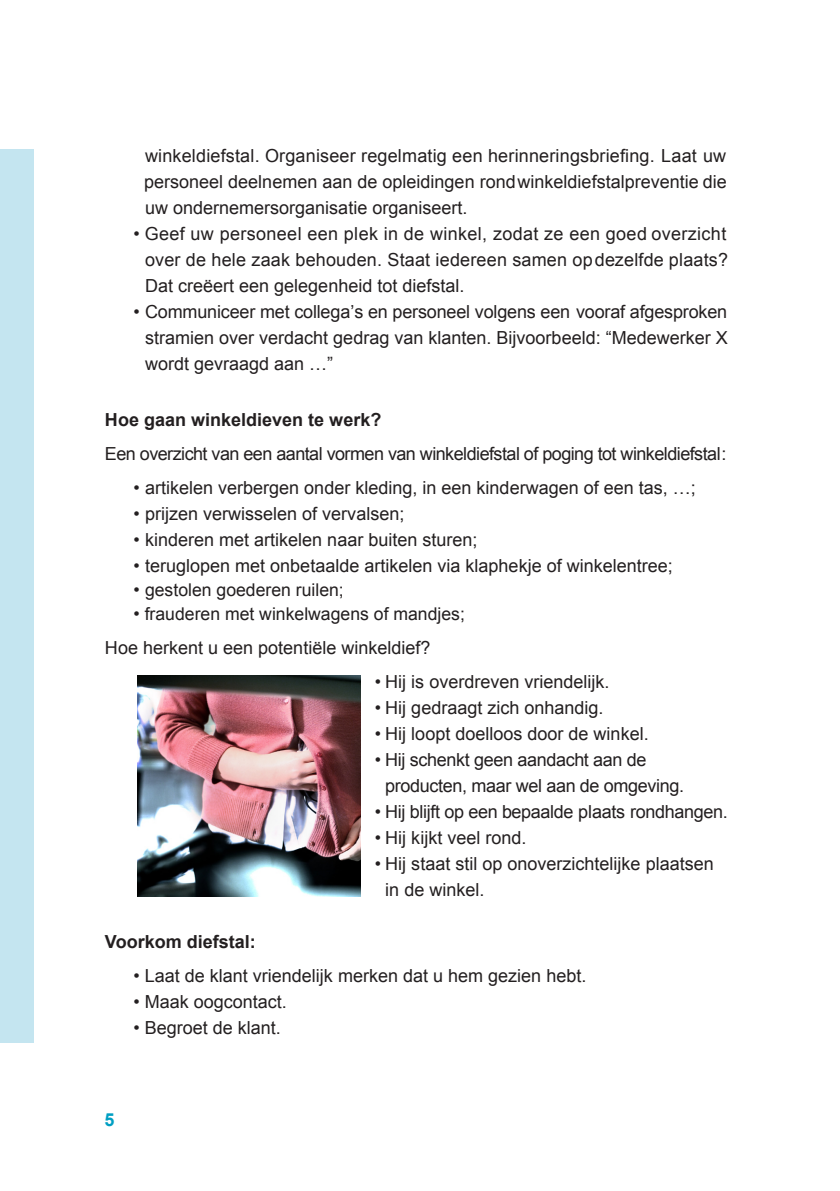
<style>
.page{position:relative;width:840px;height:1191px;background:#fff}
.page>*{position:absolute;margin:0;border:0;box-sizing:border-box;transform-origin:0 0}
.t1{font:18px/26px "Arial";color:#231f20;text-align:justify}
.t2{font:18px/26px "Arial";letter-spacing:-.02em;color:#231f20}
.t3{font:18px "Arial";letter-spacing:-.03em;color:#231f20}
.t4{font:700 18px "Arial";color:#231f20}
.t5{font:700 18px "Arial";color:#009fc3}
.t6{font:17.6px "Arial";color:#231f20}
.s1{font-size:18px}
</style>
<div class="page">
<img style="left:137px;top:675px;width:223px;height:221px">
<div style="left:0;top:149px;width:33px;height:893px;background:#c4e5f0"></div>
<p class="t1" style="left:144px;top:143px;width:584px">winkeldiefstal. Organiseer regelmatig een herinneringsbriefing. Laat uw personeel deelnemen aan de opleidingen rond winkeldiefstalpreventie die uw ondernemersorganisatie organiseert.</p>
<p class="t1" style="left:145px;top:221px;width:584px;text-indent:-12px">• Geef uw personeel een plek in de winkel, zodat ze een goed overzicht over de hele zaak behouden. Staat iedereen samen op dezelfde plaats?<br>Dat creëert een gelegenheid tot diefstal.</p>
<p class="t1" style="left:145px;top:299px;width:584px;text-indent:-12px">• Communiceer met collega’s en personeel volgens een vooraf afgesproken stramien over verdacht gedrag van klanten. Bijvoorbeeld: “Medewerker X wordt gevraagd aan …”</p>
<p class="t4" style="left:105px;top:408px;width:278px">Hoe gaan winkeldieven te werk?</p>
<p class="t3" style="left:105px;top:442px;width:622px">Een overzicht van een aantal vormen van winkeldiefstal of poging tot winkeldiefstal:</p>
<p class="t1" style="left:133px;top:475px;width:563px">• artikelen verbergen onder kleding, in een kinderwagen of een tas, …;</p>
<p class="t1" style="left:133px;top:501px;width:272px">• prijzen verwisselen of vervalsen;</p>
<p class="t1" style="left:133px;top:527px;width:345px">• kinderen met artikelen naar buiten sturen;</p>
<p class="t1" style="left:133px;top:553px;width:540px">• teruglopen met onbetaalde artikelen via klaphekje of winkelentree;</p>
<p class="t6" style="left:133px;top:578px;width:212px"><span class="s1">•</span> gestolen goederen ruilen;</p>
<p class="t6" style="left:133px;top:602px;width:333px"><span class="s1">•</span> frauderen met winkelwagens of mandjes;</p>
<p class="t1" style="left:105px;top:635px;width:327px">Hoe herkent u een potentiële winkeldief?</p>
<p class="t1" style="left:375px;top:669px;width:236px">• Hij is overdreven vriendelijk.</p>
<p class="t1" style="left:375px;top:695px;width:230px">• Hij gedraagt zich onhandig.</p>
<p class="t1" style="left:375px;top:721px;width:275px">• Hij loopt doelloos door de winkel.</p>
<p class="t2" style="left:385px;top:747px;width:300px;text-indent:-10px">• Hij schenkt geen aandacht aan de producten, maar wel aan de omgeving.</p>
<p class="t2" style="left:375px;top:799px;width:354px">• Hij blijft op een bepaalde plaats rondhangen.</p>
<p class="t1" style="left:375px;top:825px;width:153px">• Hij kijkt veel rond.</p>
<p class="t1" style="left:385px;top:851px;width:330px;text-indent:-10px">• Hij staat stil op onoverzichtelijke plaatsen in de winkel.</p>
<p class="t4" style="left:105px;top:930px;width:152px">Voorkom diefstal:</p>
<p class="t1" style="left:133px;top:963px;width:454px">• Laat de klant vriendelijk merken dat u hem gezien hebt.</p>
<p class="t1" style="left:133px;top:989px;width:155px">• Maak oogcontact.</p>
<p class="t1" style="left:133px;top:1015px;width:149px">• Begroet de klant.</p>
<p class="t5" style="left:104px;top:1107px;width:12px">5</p>
</div>
